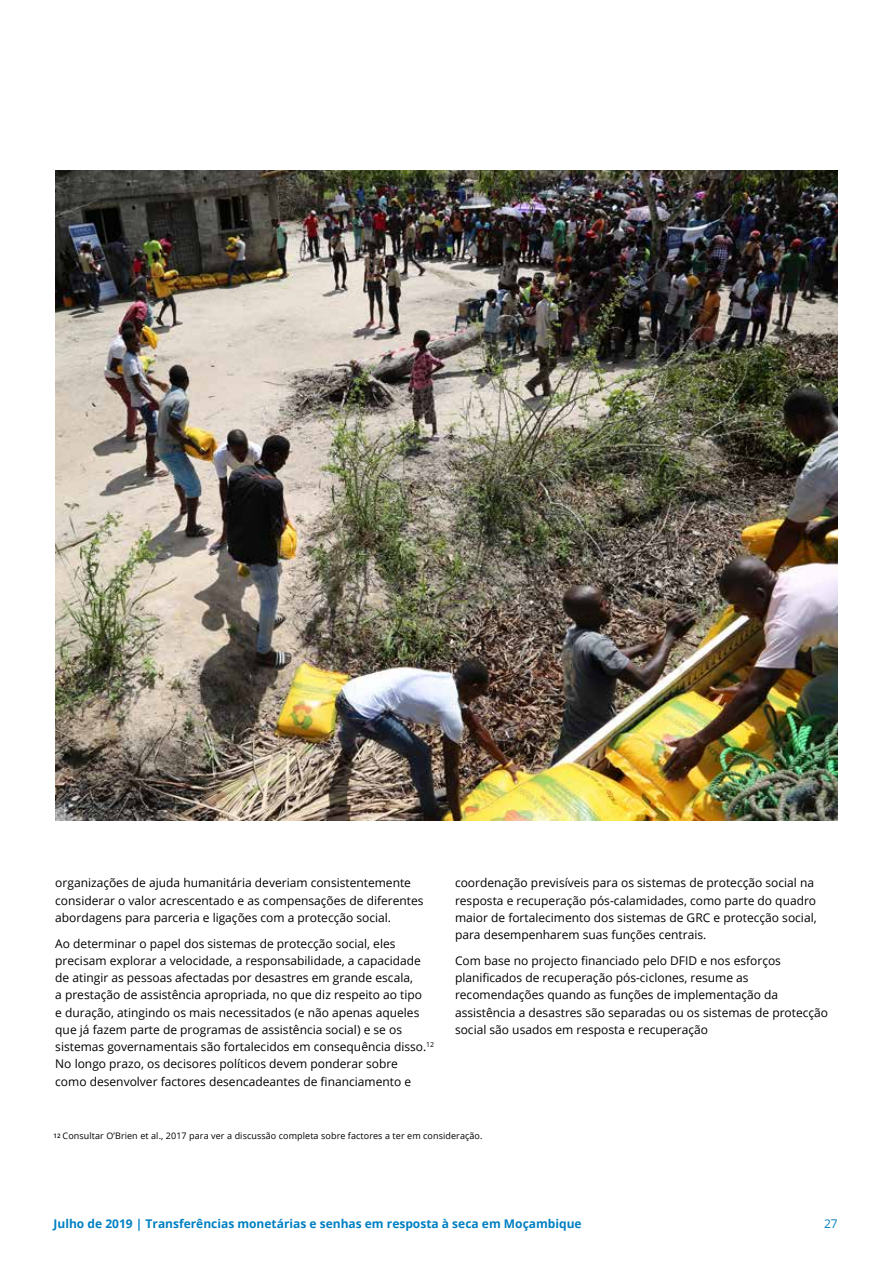
<style>
.page{position:relative;width:893px;height:1263px;background:#fff}
.page>*{position:absolute;margin:0;border:0;box-sizing:border-box;transform-origin:0 0}
.t1{font:12px/17.2px "Open Sans";color:#000}
.t2{font:700 12px "Open Sans";color:#0080c3}
.t3{font:12px "Open Sans";color:#0080c3}
.t4{font:9px "Open Sans";letter-spacing:.01em;color:#000}
.s1{font-weight:600;font-size:6.15px}
</style>
<div class="page">
<img style="left:55px;top:170px;width:783px;height:651px">
<p class="t1" style="left:55px;top:874px;width:370px">organizações de ajuda humanitária deveriam consistentemente considerar o valor acrescentado e as compensações de diferentes abordagens para parceria e ligações com a protecção social.</p>
<p class="t1" style="left:55px;top:934px;width:380px">Ao determinar o papel dos sistemas de protecção social, eles precisam explorar a velocidade, a responsabilidade, a capacidade de atingir as pessoas afectadas por desastres em grande escala,<br>a prestação de assistência apropriada, no que diz respeito ao tipo<br>e duração, atingindo os mais necessitados (e não apenas aqueles que já fazem parte de programas de assistência social) e se os sistemas governamentais são fortalecidos em consequência disso.<sup>12<br></sup>No longo prazo, os decisores políticos devem ponderar sobre<br>como desenvolver factores desencadeantes de financiamento e</p>
<p class="t1" style="left:455px;top:874px;width:363px">coordenação previsíveis para os sistemas de protecção social na resposta e recuperação pós-calamidades, como parte do quadro maior de fortalecimento dos sistemas de GRC e protecção social, para desempenharem suas funções centrais.</p>
<p class="t1" style="left:455px;top:951px;width:375px">Com base no projecto financiado pelo DFID e nos esforços planificados de recuperação pós-ciclones, resume as recomendações quando as funções de implementação da assistência a desastres são separadas ou os sistemas de protecção social são usados em resposta e recuperação</p>
<p class="t4" style="left:54px;top:1130px;width:430px"><span class="s1">12</span> Consultar O’Brien et al., 2017 para ver a discussão completa sobre factores a ter em consideração.</p>
<p class="t2" style="left:54px;top:1215px;width:530px">Julho de 2019 | Transferências monetárias e senhas em resposta à seca em Moçambique</p>
<p class="t3" style="left:824px;top:1215px;width:15px">27</p>
</div>
